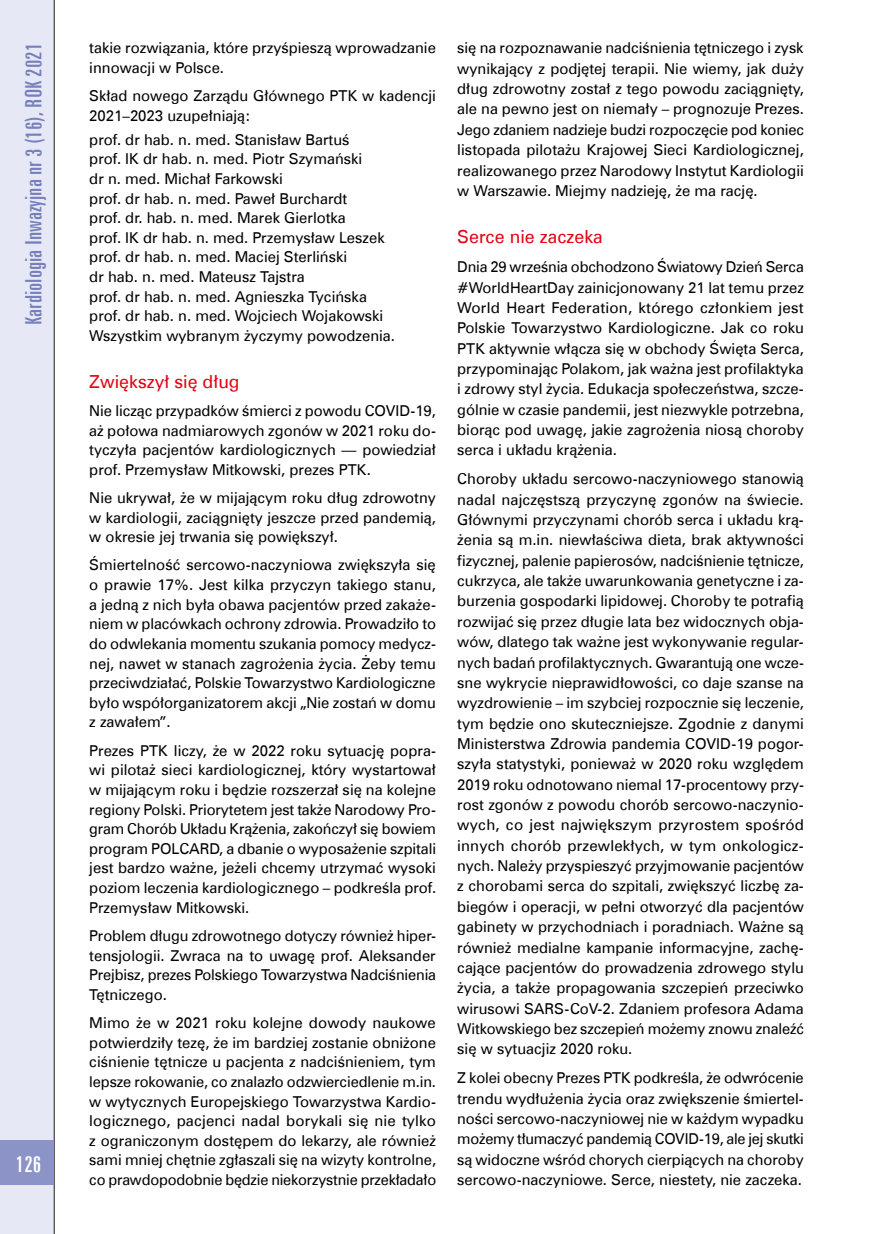
<style>
.page{position:relative;width:872px;height:1234px;background:#fff}
.page>*{position:absolute;margin:0;border:0;box-sizing:border-box;transform-origin:0 0}
.t1{font:22.5px "Zurich X Cn EU";color:#7680bb;scale:1.07 1}
.t2{font:22.5px "Zurich X Cn EU";color:#fff;scale:1.07 1}
.t3{font:18px "Zurich EU";color:#e30313}
.t4{font:15px/20.4px "Zurich EU";color:#000;text-align:justify}
</style>
<div class="page">
<div style="left:0;top:0;width:54px;height:1233px;background:#e7e8f5"></div>
<hr style="left:54px;top:0;width:1px;height:1233px;background:#1d1c18">
<div style="left:0;top:1140px;width:54px;height:44px;background:#8c93c6"></div>
<h1 class="t1" style="left:20px;top:325px;width:265px;rotate:-90deg">Kardiologia Inwazyjna nr 3 (16), ROK 2021</h1>
<h1 class="t2" style="left:16px;top:1150px;width:25px">126</h1>
<p class="t4" style="left:89px;top:38px;width:348px;line-height:19.6px">takie rozwiązania, które przyśpieszą wprowadzanie innowacji w Polsce.</p>
<p class="t4" style="left:89px;top:86px;width:348px;line-height:19.6px">Skład nowego Zarządu Głównego PTK w kadencji<br>2021–2023 uzupełniają:</p>
<p class="t4" style="left:89px;top:129px;width:307px;line-height:19.6px;text-align:left">prof. dr hab. n. med. Stanisław Bartuś<br>prof. IK dr hab. n. med. Piotr Szymański<br>dr n. med. Michał Farkowski<br>prof. dr hab. n. med. Paweł Burchardt<br>prof. dr. hab. n. med. Marek Gierlotka<br>prof. IK dr hab. n. med. Przemysław Leszek prof. dr hab. n. med. Maciej Sterliński<br>dr hab. n. med. Mateusz Tajstra<br>prof. dr hab. n. med. Agnieszka Tycińska prof. dr hab. n. med. Wojciech Wojakowski Wszystkim wybranym życzymy powodzenia.</p>
<p class="t3" style="left:89px;top:370px;width:152px">Zwiększył się dług</p>
<p class="t4" style="left:89px;top:400px;width:348px;line-height:19.6px">Nie licząc przypadków śmierci z powodu COVID-19, aż połowa nadmiarowych zgonów w 2021 roku do&shy;tyczyła pacjentów kardiologicznych — powiedział prof. Przemysław Mitkowski, prezes PTK.</p>
<p class="t4" style="left:89px;top:487px;width:348px;line-height:19.6px">Nie ukrywał, że w mijającym roku dług zdrowotny w kardiologii, zaciągnięty jeszcze przed pandemią, w okresie jej trwania się powiększył.</p>
<p class="t4" style="left:89px;top:555px;width:348px;line-height:19.6px">Śmiertelność sercowo-naczyniowa zwiększyła się o prawie 17%. Jest kilka przyczyn takiego stanu, a jedną z nich była obawa pacjentów przed zakaże&shy;niem w placówkach ochrony zdrowia. Prowadziło to do odwlekania momentu szukania pomocy medycz&shy;nej, nawet w stanach zagrożenia życia. Żeby temu przeciwdziałać, Polskie Towarzystwo Kardiologiczne było współorganizatorem akcji „Nie zostań w domu z zawałem”.</p>
<p class="t4" style="left:89px;top:740px;width:348px;line-height:19.6px">Prezes PTK liczy, że w 2022 roku sytuację popra&shy;wi pilotaż sieci kardiologicznej, który wystartował w mijającym roku i będzie rozszerzał się na kolejne regiony Polski. Priorytetem jest także Narodowy Pro&shy;gram Chorób Układu Krążenia, zakończył się bowiem program POLCARD, a dbanie o wyposażenie szpitali jest bardzo ważne, jeżeli chcemy utrzymać wysoki poziom leczenia kardiologicznego – podkreśla prof.<br>Przemysław Mitkowski.</p>
<p class="t4" style="left:89px;top:925px;width:348px;line-height:19.6px">Problem długu zdrowotnego dotyczy również hiper&shy;tensjologii. Zwraca na to uwagę prof. Aleksander Prejbisz, prezes Polskiego Towarzystwa Nadciśnienia Tętniczego.</p>
<p class="t4" style="left:89px;top:1012px;width:348px;line-height:19.6px">Mimo że w 2021 roku kolejne dowody naukowe potwierdziły tezę, że im bardziej zostanie obniżone ciśnienie tętnicze u pacjenta z nadciśnieniem, tym lepsze rokowanie, co znalazło odzwierciedlenie m.in. w wytycznych Europejskiego Towarzystwa Kardio&shy;logicznego, pacjenci nadal borykali się nie tylko z ograniczonym dostępem do lekarzy, ale również sami mniej chętnie zgłaszali się na wizyty kontrolne, co prawdopodobnie będzie niekorzystnie przekładało</p>
<p class="t4" style="left:457px;top:38px;width:348px">się na rozpoznawanie nadciśnienia tętniczego i zysk wynikający z podjętej terapii. Nie wiemy, jak duży dług zdrowotny został z tego powodu zaciągnięty, ale na pewno jest on niemały – prognozuje Prezes.<br>Jego zdaniem nadzieje budzi rozpoczęcie pod koniec listopada pilotażu Krajowej Sieci Kardiologicznej, realizowanego przez Narodowy Instytut Kardiologii w Warszawie. Miejmy nadzieję, że ma rację.</p>
<p class="t3" style="left:457px;top:226px;width:147px">Serce nie zaczeka</p>
<p class="t4" style="left:457px;top:256px;width:348px">Dnia 29 września obchodzono Światowy Dzień Serca #WorldHeartDay zainicjonowany 21 lat temu przez World Heart Federation, którego członkiem jest Polskie Towarzystwo Kardiologiczne. Jak co roku PTK aktywnie włącza się w obchody Święta Serca, przypominając Polakom, jak ważna jest profilaktyka i zdrowy styl życia. Edukacja społeczeństwa, szcze&shy;gólnie w czasie pandemii, jest niezwykle potrzebna, biorąc pod uwagę, jakie zagrożenia niosą choroby serca i układu krążenia.</p>
<p class="t4" style="left:457px;top:468px;width:348px">Choroby układu sercowo-naczyniowego stanowią nadal najczęstszą przyczynę zgonów na świecie.<br>Głównymi przyczynami chorób serca i układu krą&shy;żenia są m.in. niewłaściwa dieta, brak aktywności fizycznej, palenie papierosów, nadciśnienie tętnicze, cukrzyca, ale także uwarunkowania genetyczne i za&shy;burzenia gospodarki lipidowej. Choroby te potrafią rozwijać się przez długie lata bez widocznych obja&shy;wów, dlatego tak ważne jest wykonywanie regular&shy;nych badań profilaktycznych. Gwarantują one wcze&shy;sne wykrycie nieprawidłowości, co daje szanse na wyzdrowienie – im szybciej rozpocznie się leczenie, tym będzie ono skuteczniejsze. Zgodnie z danymi Ministerstwa Zdrowia pandemia COVID-19 pogor&shy;szyła statystyki, ponieważ w 2020 roku względem 2019 roku odnotowano niemal 17-procentowy przy&shy;rost zgonów z powodu chorób sercowo-naczynio&shy;wych, co jest największym przyrostem spośród innych chorób przewlekłych, w tym onkologicz&shy;nych. Należy przyspieszyć przyjmowanie pacjentów z chorobami serca do szpitali, zwiększyć liczbę za&shy;biegów i operacji, w pełni otworzyć dla pacjentów gabinety w przychodniach i poradniach. Ważne są również medialne kampanie informacyjne, zachę&shy;cające pacjentów do prowadzenia zdrowego stylu życia, a także propagowania szczepień przeciwko wirusowi SARS-CoV-2. Zdaniem profesora Adama Witkowskiego bez szczepień możemy znowu znaleźć się w sytuacjiz 2020 roku.</p>
<p class="t4" style="left:457px;top:1067px;width:348px">Z kolei obecny Prezes PTK podkreśla, że odwrócenie trendu wydłużenia życia oraz zwiększenie śmiertel&shy;ności sercowo-naczyniowej nie w każdym wypadku możemy tłumaczyć pandemią COVID-19, ale jej skutki są widoczne wśród chorych cierpiących na choroby sercowo-naczyniowe. Serce, niestety, nie zaczeka.</p>
</div>
